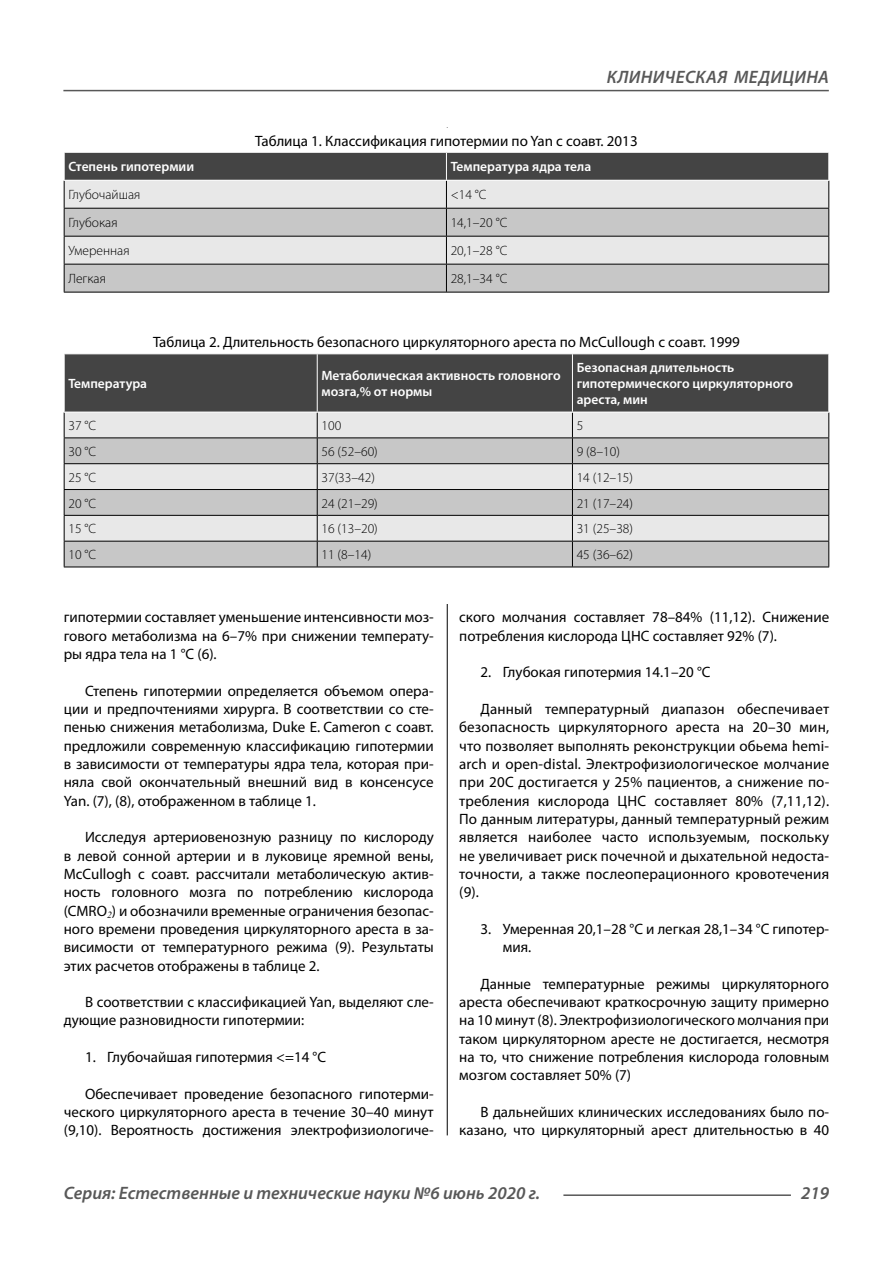
<style>
.page{position:relative;width:893px;height:1263px;background:#fff}
.page>*{position:absolute;margin:0;border:0;box-sizing:border-box;transform-origin:0 0}
.t1{font:italic 600 18px "Myriad Pro";color:#585858}
.t2{font:italic 600 18px "Myriad Pro";letter-spacing:.02em;color:#585858}
.t3{font:15px/18.3px "Myriad Pro";color:#000;text-align:justify}
.t4{font:300 13.5px "Myriad Pro";color:#000}
.t5{font:600 13.5px/16.2px "Myriad Pro";color:#fff}
</style>
<div class="page">
<hr style="left:447px;top:128px;width:1px;height:1007px;background:#000">
<hr style="left:64px;top:292px;width:765px;height:1px;background:#000">
<svg style="left:64px;top:152px;width:765px;height:140px;background:#b5b5b5"></svg>
<hr style="left:64px;top:180px;width:765px;height:1px;background:#fff">
<svg style="left:64px;top:354px;width:765px;height:213px;background:#aaa"></svg>
<hr style="left:64px;top:567px;width:765px;height:1px;background:#000">
<hr style="left:64px;top:354px;width:1px;height:58px;background:#fff">
<hr style="left:317px;top:353px;width:512px;height:1px;background:#fff">
<hr style="left:828px;top:354px;width:1px;height:58px;background:#fff">
<hr style="left:64px;top:412px;width:765px;height:1px;background:#fff">
<hr style="left:563px;top:1194px;width:228px;height:2px;background:#585858">
<hr style="left:63px;top:90px;width:766px;height:1px;background:#585858">
<p class="t2" style="left:607px;top:67px;width:224px">КЛИНИЧЕСКАЯ МЕДИЦИНА</p>
<p class="t3" style="left:255px;top:133px;width:384px">Таблица 1. Классификация гипотермии по Yan с соавт. 2013</p>
<p class="t5" style="left:68px;top:159px;width:127px">Степень гипотермии</p>
<p class="t5" style="left:451px;top:159px;width:142px">Температура ядра тела</p>
<p class="t4" style="left:68px;top:187px;width:74px">Глубочайшая</p>
<p class="t4" style="left:451px;top:187px;width:37px">&lt;14 °C</p>
<p class="t4" style="left:68px;top:215px;width:51px">Глубокая</p>
<p class="t4" style="left:451px;top:215px;width:58px">14,1–20 °C</p>
<p class="t4" style="left:68px;top:243px;width:63px">Умеренная</p>
<p class="t4" style="left:451px;top:243px;width:58px">20,1–28 °C</p>
<p class="t4" style="left:68px;top:271px;width:39px">Легкая</p>
<p class="t4" style="left:451px;top:271px;width:58px">28,1–34 °C</p>
<p class="t3" style="left:153px;top:334px;width:588px">Таблица 2. Длительность безопасного циркуляторного ареста по McCullough c соавт. 1999</p>
<p class="t5" style="left:68px;top:375px;width:80px">Температура</p>
<p class="t5" style="left:321px;top:367px;width:241px">Метаболическая активность головного мозга,% от нормы</p>
<p class="t5" style="left:577px;top:359px;width:218px">Безопасная длительность гипотермического циркуляторного ареста, мин</p>
<p class="t4" style="left:68px;top:417px;width:29px">37 °C</p>
<p class="t4" style="left:321px;top:417px;width:21px">100</p>
<p class="t4" style="left:577px;top:417px;width:8px">5</p>
<p class="t4" style="left:68px;top:443px;width:29px">30 °C</p>
<p class="t4" style="left:321px;top:443px;width:58px">56 (52–60)</p>
<p class="t4" style="left:577px;top:443px;width:45px">9 (8–10)</p>
<p class="t4" style="left:68px;top:469px;width:29px">25 °C</p>
<p class="t4" style="left:321px;top:469px;width:55px">37(33–42)</p>
<p class="t4" style="left:577px;top:469px;width:58px">14 (12–15)</p>
<p class="t4" style="left:68px;top:495px;width:29px">20 °C</p>
<p class="t4" style="left:321px;top:495px;width:58px">24 (21–29)</p>
<p class="t4" style="left:577px;top:495px;width:58px">21 (17–24)</p>
<p class="t4" style="left:68px;top:521px;width:29px">15 °C</p>
<p class="t4" style="left:321px;top:521px;width:58px">16 (13–20)</p>
<p class="t4" style="left:577px;top:521px;width:58px">31 (25–38)</p>
<p class="t4" style="left:68px;top:547px;width:29px">10 °C</p>
<p class="t4" style="left:321px;top:547px;width:51px">11 (8–14)</p>
<p class="t4" style="left:577px;top:547px;width:58px">45 (36–62)</p>
<p class="t3" style="left:64px;top:609px;width:371px">гипотермии составляет уменьшение интенсивности моз&shy;гового метаболизма на 6–7% при снижении температу&shy;ры ядра тела на 1 °C (6).</p>
<p class="t3" style="left:64px;top:683px;width:371px;text-indent:21px">Степень гипотермии определяется объемом опера&shy;ции и предпочтениями хирурга. В соответствии со сте&shy;пенью снижения метаболизма, Duke E. Cameron c соавт. предложили современную классификацию гипотермии в зависимости от температуры ядра тела, которая при&shy;няла свой окончательный внешний вид в консенсусе Yan. (7), (8), отображенном в таблице 1.</p>
<p class="t3" style="left:64px;top:829px;width:371px;text-indent:21px">Исследуя артериовенозную разницу по кислороду в левой сонной артерии и в луковице яремной вены, McCullogh c соавт. рассчитали метаболическую актив&shy;ность головного мозга по потреблению кислорода (CMRO<sub>2</sub>) и обозначили временные ограничения безопас&shy;ного времени проведения циркуляторного ареста в за&shy;висимости от температурного режима (9). Результаты этих расчетов отображены в таблице 2.</p>
<p class="t3" style="left:64px;top:994px;width:371px;text-indent:21px">В соответствии с классификацией Yan, выделяют сле&shy;дующие разновидности гипотермии:</p>
<p class="t3" style="left:85px;top:1049px;width:243px">1. Глубочайшая гипотермия &lt;=14 °C</p>
<p class="t3" style="left:64px;top:1086px;width:371px;text-indent:21px">Обеспечивает проведение безопасного гипотерми&shy;ческого циркуляторного ареста в течение 30–40 минут (9,10). Вероятность достижения электрофизиологиче-</p>
<p class="t3" style="left:459px;top:609px;width:371px">ского молчания составляет 78–84% (11,12). Снижение потребления кислорода ЦНС составляет 92% (7).</p>
<p class="t3" style="left:480px;top:664px;width:232px">2. Глубокая гипотермия 14.1–20 °C</p>
<p class="t3" style="left:459px;top:701px;width:371px;text-indent:21px">Данный температурный диапазон обеспечивает безопасность циркуляторного ареста на 20–30 мин, что позволяет выполнять реконструкции обьема hemi&shy;arch и open-distal. Электрофизиологическое молчание при 20С достигается у 25% пациентов, а снижение по&shy;требления кислорода ЦНС составляет 80% (7,11,12).<br>По данным литературы, данный температурный режим является наиболее часто используемым, поскольку не увеличивает риск почечной и дыхательной недоста&shy;точности, а также послеоперационного кровотечения (9).</p>
<p class="t3" style="left:503px;top:921px;width:328px;text-indent:-22px">3. Умеренная 20,1–28 °C и легкая 28,1–34 °C гипотер&shy;мия.</p>
<p class="t3" style="left:459px;top:976px;width:371px;text-indent:21px">Данные температурные режимы циркуляторного ареста обеспечивают краткосрочную защиту примерно на 10 минут (8). Электрофизиологического молчания при таком циркуляторном аресте не достигается, несмотря на то, что снижение потребления кислорода головным мозгом составляет 50% (7)</p>
<p class="t3" style="left:459px;top:1104px;width:371px;text-align:right">В дальнейших клинических исследованиях было по&shy;казано, что циркуляторный арест длительностью в 40</p>
<p class="t1" style="left:64px;top:1182px;width:478px">Серия: Естественные и технические науки №6 июнь 2020 г.</p>
<p class="t1" style="left:801px;top:1182px;width:30px">219</p>
</div>
